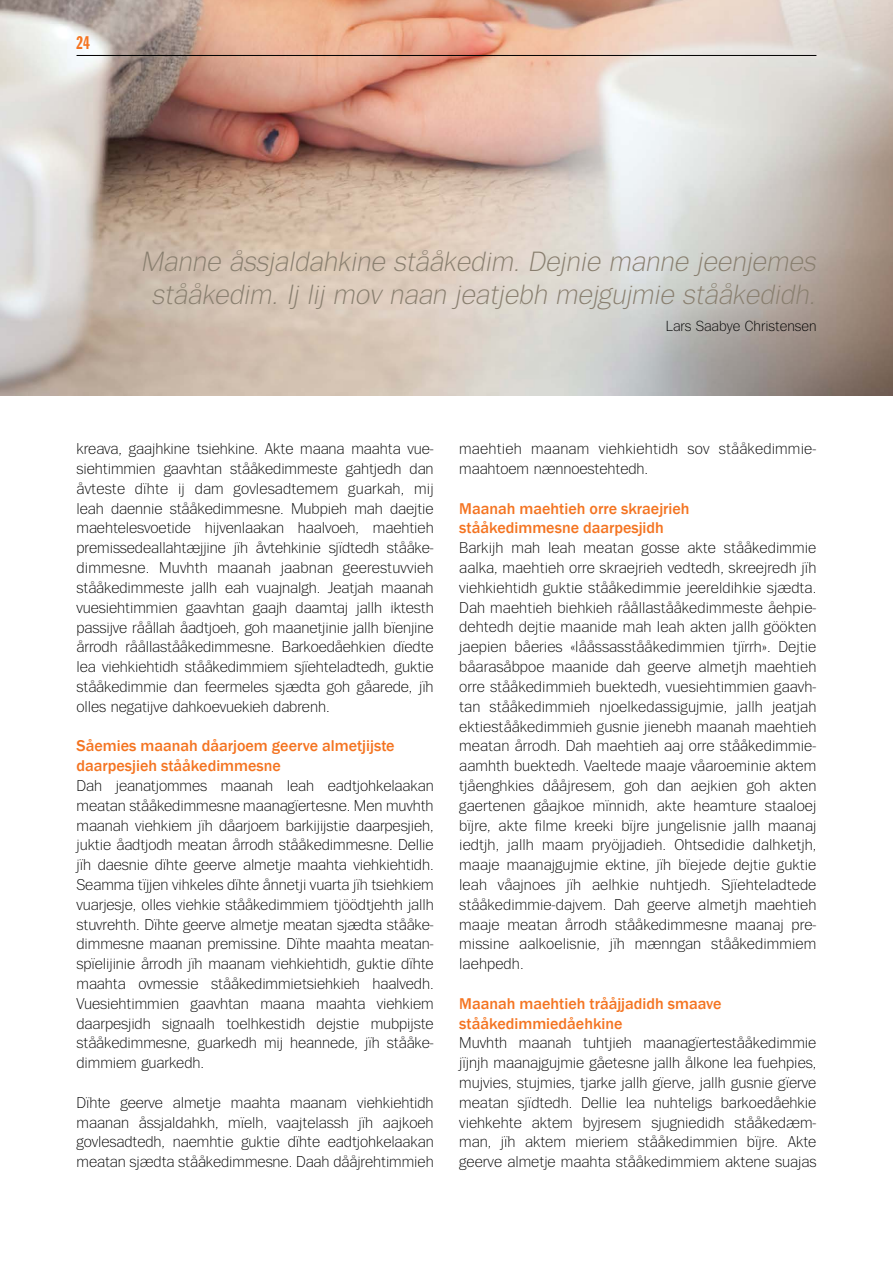
<style>
.page{position:relative;width:893px;height:1263px;background:#fff}
.page>*{position:absolute;margin:0;border:0;box-sizing:border-box;transform-origin:0 0}
.t1{font:italic 300 28.5px/33px "Tee Franklin";color:#887e6e;text-align:center}
.t2{font:18px "Franklin Gothic Extra Cond";color:#f47421}
.t3{font:300 16.05px/19.8px "Tee Franklin";letter-spacing:-.005em;color:#000;text-align:justify}
.t4{font:500 16.05px/19.8px "Franklin Gothic";color:#f47421}
.t5{font:300 15px "Tee Franklin";color:#000}
</style>
<div class="page">
<img style="left:0;top:0;width:893px;height:395px">
<hr style="left:77px;top:55px;width:739px;height:1px;background:#000">
<p class="t2" style="left:77px;top:33px;width:15px">24</p>
<h1 class="t1" style="left:142px;top:245px;width:676px">Manne åssjaldahkine stååkedim. Dejnie manne jeenjemes stååkedim. Ij lij mov naan jeatjebh mejgujmie stååkedidh.</h1>
<p class="t5" style="left:666px;top:317px;width:152px">Lars Saabye Christensen</p>
<p class="t3" style="left:77px;top:439px;width:360px">kreava, gaajhkine tsiehkine. Akte maana maahta vue&shy;siehtimmien gaavhtan stååkedimmeste gahtjedh dan åvteste dïhte ij dam govlesadtemem guarkah, mij leah daennie stååkedimmesne. Mubpieh mah daejtie maehtelesvoetide hijvenlaakan haalvoeh, maehtieh premissedeallahtæjjine jïh åvtehkinie sjïdtedh stååke&shy;dimmesne. Muvhth maanah jaabnan geerestuvvieh stååkedimmeste jallh eah vuajnalgh. Jeatjah maanah vuesiehtimmien gaavhtan gaajh daamtaj jallh iktesth passijve råållah åadtjoeh, goh maanetjinie jallh bïenjine årrodh råållastååkedimmesne. Barkoedåehkien dïedte lea viehkiehtidh stååkedimmiem sjïehteladtedh, guktie stååkedimmie dan feermeles sjædta goh gåarede, jïh olles negatijve dahkoevuekieh dabrenh.</p>
<p class="t4" style="left:77px;top:736px;width:320px">Såemies maanah dåarjoem geerve almetjijste daarpesjieh stååkedimmesne</p>
<p class="t3" style="left:77px;top:776px;width:359px">Dah jeanatjommes maanah leah eadtjohkelaakan meatan stååkedimmesne maanagïertesne. Men muvhth maanah viehkiem jïh dåarjoem barkijijstie daarpesjieh, juktie åadtjodh meatan årrodh stååkedimmesne. Dellie jïh daesnie dïhte geerve almetje maahta viehkiehtidh.<br>Seamma tïjjen vihkeles dïhte ånnetji vuarta jïh tsiehkiem vuarjesje, olles viehkie stååkedimmiem tjöödtjehth jallh stuvrehth. Dïhte geerve almetje meatan sjædta stååke&shy;dimmesne maanan premissine. Dïhte maahta meatan&shy;spïelijinie årrodh jïh maanam viehkiehtidh, guktie dïhte maahta ovmessie stååkedimmietsiehkieh haalvedh.<br>Vuesiehtimmien gaavhtan maana maahta viehkiem daarpesjidh signaalh toelhkestidh dejstie mubpijste stååkedimmesne, guarkedh mij heannede, jïh stååke&shy;dimmiem guarkedh.</p>
<p class="t3" style="left:77px;top:1092px;width:359px">Dïhte geerve almetje maahta maanam viehkiehtidh maanan åssjaldahkh, mïelh, vaajtelassh jïh aajkoeh govlesadtedh, naemhtie guktie dïhte eadtjohkelaakan meatan sjædta stååkedimmesne. Daah dååjrehtimmieh</p>
<p class="t3" style="left:459px;top:439px;width:358px">maehtieh maanam viehkiehtidh sov stååkedimmie&shy;maahtoem nænnoestehtedh.</p>
<p class="t4" style="left:459px;top:499px;width:232px">Maanah maehtieh orre skraejrieh stååkedimmesne daarpesjidh</p>
<p class="t3" style="left:459px;top:538px;width:360px">Barkijh mah leah meatan gosse akte stååkedimmie aalka, maehtieh orre skraejrieh vedtedh, skreejredh jïh viehkiehtidh guktie stååkedimmie jeereldihkie sjædta.<br>Dah maehtieh biehkieh råållastååkedimmeste åehpie&shy;dehtedh dejtie maanide mah leah akten jallh göökten jaepien båeries «lååssasstååkedimmien tjïrrh». Dejtie båarasåbpoe maanide dah geerve almetjh maehtieh orre stååkedimmieh buektedh, vuesiehtimmien gaavh&shy;tan stååkedimmieh njoelkedassigujmie, jallh jeatjah ektiestååkedimmieh gusnie jienebh maanah maehtieh meatan årrodh. Dah maehtieh aaj orre stååkedimmie&shy;aamhth buektedh. Vaeltede maaje våaroeminie aktem tjåenghkies dååjresem, goh dan aejkien goh akten gaertenen gåajkoe mïnnidh, akte heamture staaloej bïjre, akte filme kreeki bïjre jungelisnie jallh maanaj iedtjh, jallh maam pryöjjadieh. Ohtsedidie dalhketjh, maaje maanajgujmie ektine, jïh bïejede dejtie guktie leah våajnoes jïh aelhkie nuhtjedh. Sjïehteladtede stååkedimmie-dajvem. Dah geerve almetjh maehtieh maaje meatan årrodh stååkedimmesne maanaj pre&shy;missine aalkoelisnie, jïh mænngan stååkedimmiem laehpedh.</p>
<p class="t4" style="left:459px;top:994px;width:264px">Maanah maehtieh trååjjadidh smaave stååkedimmiedåehkine</p>
<p class="t3" style="left:459px;top:1033px;width:359px">Muvhth maanah tuhtjieh maanagïertestååkedimmie jïjnjh maanajgujmie gåetesne jallh ålkone lea fuehpies, mujvies, stujmies, tjarke jallh gïerve, jallh gusnie gïerve meatan sjïdtedh. Dellie lea nuhteligs barkoedåehkie viehkehte aktem byjresem sjugniedidh stååkedæm&shy;man, jïh aktem mieriem stååkedimmien bïjre. Akte geerve almetje maahta stååkedimmiem aktene suajas</p>
</div>
